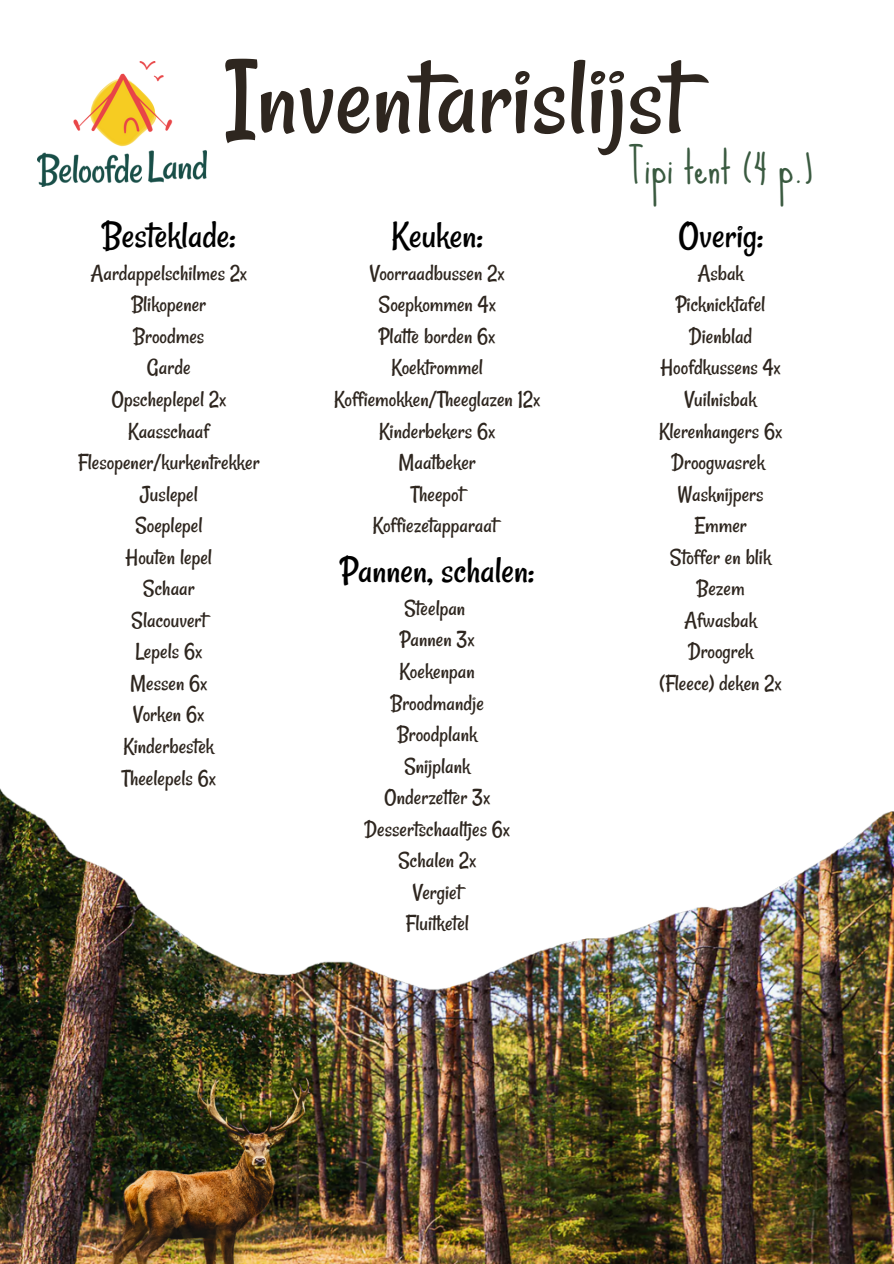
<style>
.page{position:relative;width:894px;height:1264px;background:#fff}
.page>*{position:absolute;margin:0;border:0;box-sizing:border-box;transform-origin:0 0}
.t1{font:113.4px "Rancho";color:#2e261f}
.t2{font:42px "Sue Ellen Francisco";color:#3a5a40}
.t3{font:39px "Rancho";color:#000}
.t4{font:23.25px "Rancho";color:#2e261f}
</style>
<div class="page">
<img style="left:0;top:788px;width:893px;height:475px">
<img style="left:0;top:1202px;width:29px;height:41px">
<img style="left:78px;top:1072px;width:257px;height:191px">
<img style="left:38px;top:61px;width:169px;height:125px">
<p class="t1" style="left:225px;top:30px;width:462px">Inventarislijst</p>
<p class="t2" style="left:628px;top:144px;width:186px">Tipi tent (4 p.)</p>
<p class="t3" style="left:102px;top:212px;width:135px">Besteklade:</p>
<p class="t3" style="left:391px;top:212px;width:93px">Keuken:</p>
<p class="t3" style="left:678px;top:212px;width:86px">Overig:</p>
<p class="t4" style="left:90px;top:259px;width:158px">Aardappelschilmes 2x</p>
<p class="t4" style="left:131px;top:290px;width:76px">Blikopener</p>
<p class="t4" style="left:133px;top:322px;width:72px">Broodmes</p>
<p class="t4" style="left:147px;top:353px;width:45px">Garde</p>
<p class="t4" style="left:111px;top:385px;width:116px">Opscheplepel 2x</p>
<p class="t4" style="left:128px;top:416px;width:82px">Kaasschaaf</p>
<p class="t4" style="left:78px;top:448px;width:183px">Flesopener/kurkentrekker</p>
<p class="t4" style="left:140px;top:480px;width:60px">Juslepel</p>
<p class="t4" style="left:135px;top:511px;width:69px">Soeplepel</p>
<p class="t4" style="left:126px;top:543px;width:88px">Houten lepel</p>
<p class="t4" style="left:143px;top:574px;width:53px">Schaar</p>
<p class="t4" style="left:131px;top:606px;width:76px">Slacouvert</p>
<p class="t4" style="left:135px;top:637px;width:68px">Lepels 6x</p>
<p class="t4" style="left:130px;top:669px;width:79px">Messen 6x</p>
<p class="t4" style="left:133px;top:700px;width:72px">Vorken 6x</p>
<p class="t4" style="left:123px;top:732px;width:92px">Kinderbestek</p>
<p class="t4" style="left:122px;top:763px;width:95px">Theelepels 6x</p>
<p class="t4" style="left:370px;top:259px;width:136px">Voorraadbussen 2x</p>
<p class="t4" style="left:378px;top:290px;width:119px">Soepkommen 4x</p>
<p class="t4" style="left:379px;top:322px;width:118px">Plat e borden 6x</p>
<p class="t4" style="left:391px;top:353px;width:93px">Koektrommel</p>
<p class="t4" style="left:334px;top:385px;width:207px">Koffiemokken/Theeglazen 12x</p>
<p class="t4" style="left:379px;top:416px;width:117px">Kinderbekers 6x</p>
<p class="t4" style="left:398px;top:448px;width:79px">Maatbeker</p>
<p class="t4" style="left:411px;top:480px;width:54px">Theepot</p>
<p class="t4" style="left:372px;top:511px;width:125px">Koffiezetapparaat</p>
<p class="t3" style="left:340px;top:546px;width:195px">Pannen, schalen:</p>
<p class="t4" style="left:404px;top:594px;width:63px">Steelpan</p>
<p class="t4" style="left:399px;top:625px;width:76px">Pannen 3x</p>
<p class="t4" style="left:399px;top:657px;width:77px">Koekenpan</p>
<p class="t4" style="left:390px;top:688px;width:95px">Broodmandje</p>
<p class="t4" style="left:397px;top:720px;width:82px">Broodplank</p>
<p class="t4" style="left:404px;top:751px;width:68px">Snijplank</p>
<p class="t4" style="left:384px;top:783px;width:107px">Onderzet er 3x</p>
<p class="t4" style="left:364px;top:814px;width:147px">Dessertschaaltjes 6x</p>
<p class="t4" style="left:398px;top:846px;width:80px">Schalen 2x</p>
<p class="t4" style="left:413px;top:877px;width:50px">Vergiet</p>
<p class="t4" style="left:405px;top:909px;width:65px">Fluitketel</p>
<p class="t4" style="left:697px;top:259px;width:48px">Asbak</p>
<p class="t4" style="left:675px;top:290px;width:91px">Picknicktafel</p>
<p class="t4" style="left:688px;top:322px;width:65px">Dienblad</p>
<p class="t4" style="left:660px;top:353px;width:121px">Hoofdkussens 4x</p>
<p class="t4" style="left:684px;top:385px;width:74px">Vuilnisbak</p>
<p class="t4" style="left:658px;top:416px;width:124px">Klerenhangers 6x</p>
<p class="t4" style="left:671px;top:448px;width:95px">Droogwasrek</p>
<p class="t4" style="left:677px;top:480px;width:87px">Wasknijpers</p>
<p class="t4" style="left:694px;top:511px;width:54px">Emmer</p>
<p class="t4" style="left:669px;top:543px;width:103px">Stoffer en blik</p>
<p class="t4" style="left:696px;top:574px;width:50px">Bezem</p>
<p class="t4" style="left:684px;top:606px;width:74px">Afwasbak</p>
<p class="t4" style="left:687px;top:637px;width:67px">Droogrek</p>
<p class="t4" style="left:659px;top:669px;width:123px">(Fleece) deken 2x</p>
</div>
